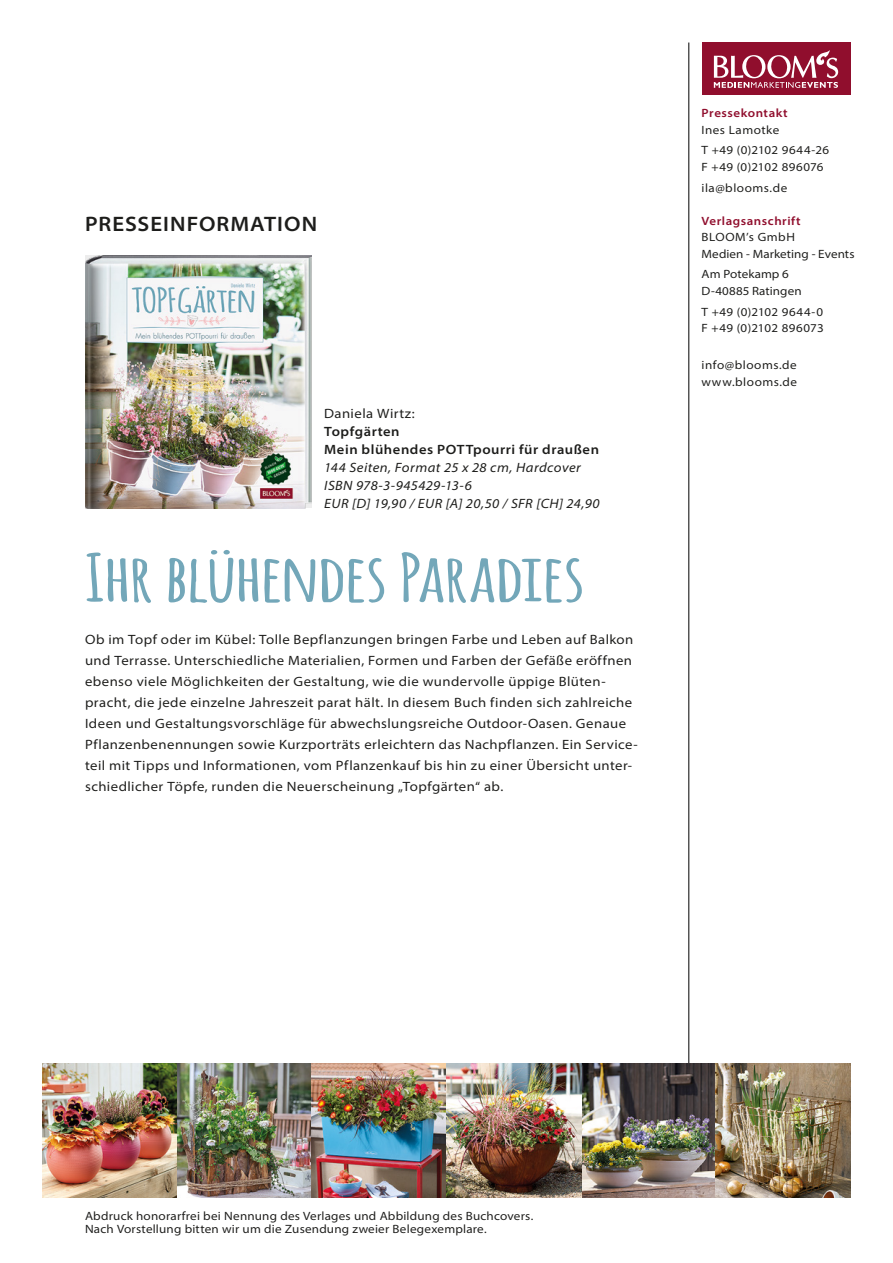
<style>
.page{position:relative;width:893px;height:1263px;background:#fff}
.page>*{position:absolute;margin:0;border:0;box-sizing:border-box;transform-origin:0 0}
.t1{font:700 64.95px "Amatic";color:#73a7b9;scale:1.41 1}
.t2{font:600 semi-expanded 21px "Myriad Pro";letter-spacing:.05em;color:#1d1d1b}
.t3{font:semi-expanded 13.5px/21px "Myriad Pro";letter-spacing:.035em;color:#1d1d1b}
.t4{font:italic semi-expanded 13.5px/18px "Myriad Pro";letter-spacing:.03em;color:#1d1d1b}
.t5{font:600 semi-expanded 13.5px/18px "Myriad Pro";letter-spacing:.04em;color:#1d1d1b}
.t6{font:semi-expanded 12px/16.5px "Myriad Pro";letter-spacing:.02em;color:#1d1d1b}
.t7{font:semi-expanded 12px/20.7px "Myriad Pro";letter-spacing:.04em;color:#1d1d1b}
.t8{font:600 semi-expanded 12px "Myriad Pro";letter-spacing:.045em;color:#900e2d}
.t9{font:semi-expanded 12px/16.5px "Myriad Pro";letter-spacing:.045em;color:#1d1d1b}
</style>
<div class="page">
<hr style="left:688px;top:43px;width:1px;height:1155px;background:#000">
<div style="left:702px;top:43px;width:148px;height:52px;background:#900e2d"></div>
<svg style="left:714px;top:50px;width:124px;height:38px"></svg>
<img style="left:43px;top:1063px;width:134px;height:135px">
<img style="left:85px;top:255px;width:226px;height:253px">
<img style="left:177px;top:1063px;width:135px;height:135px">
<img style="left:312px;top:1063px;width:134px;height:135px">
<img style="left:581px;top:1063px;width:135px;height:135px">
<img style="left:446px;top:1063px;width:135px;height:135px">
<img style="left:716px;top:1063px;width:134px;height:135px">
<h2 class="t2" style="left:85px;top:210px;width:234px">PRESSEINFORMATION</h2>
<p class="t3" style="left:324px;top:403px;width:92px">Daniela Wirtz:</p>
<p class="t5" style="left:324px;top:422px;width:276px">Topfgärten<br>Mein blühendes POTTpourri für draußen</p>
<p class="t4" style="left:324px;top:458px;width:277px">144 Seiten, Format 25 x 28 cm, Hardcover<br>ISBN 978-3-945429-13-6<br>EUR [D] 19,90 / EUR [A] 20,50 / SFR [CH] 24,90</p>
<h1 class="t1" style="left:85px;top:531px;width:355px">Ihr blühendes Paradies</h1>
<p class="t3" style="left:85px;top:628px;width:554px">Ob im Topf oder im Kübel: Tolle Bepflanzungen bringen Farbe und Leben auf Balkon und Terrasse. Unterschiedliche Materialien, Formen und Farben der Gefäße eröffnen ebenso viele Möglichkeiten der Gestaltung, wie die wundervolle üppige Blüten&shy;pracht, die jede einzelne Jahreszeit parat hält. In diesem Buch finden sich zahlreiche Ideen und Gestaltungsvorschläge für abwechslungsreiche Outdoor-Oasen. Genaue Pflanzenbenennungen sowie Kurzporträts erleichtern das Nachpflanzen. Ein Service&shy;teil mit Tipps und Informationen, vom Pflanzenkauf bis hin zu einer Übersicht unter&shy;schiedlicher Töpfe, runden die Neuerscheinung „Topfgärten“ ab.</p>
<p class="t8" style="left:702px;top:105px;width:88px">Pressekontakt</p>
<p class="t7" style="left:702px;top:119px;width:129px">Ines Lamotke<br>T +49 (0)2102 9644-26</p>
<p class="t7" style="left:702px;top:156px;width:123px">F +49 (0)2102 896076 ila@blooms.de</p>
<p class="t8" style="left:702px;top:213px;width:100px">Verlagsanschrift</p>
<p class="t6" style="left:702px;top:228px;width:154px">BLOOM’s GmbH<br>Medien - Marketing - Events</p>
<p class="t6" style="left:702px;top:266px;width:102px">Am Potekamp 6<br>D-40885 Ratingen</p>
<p class="t6" style="left:702px;top:303px;width:124px">T +49 (0)2102 9644-0<br>F +49 (0)2102 896073</p>
<p class="t9" style="left:702px;top:357px;width:97px">info@blooms.de www.blooms.de</p>
<p class="t6" style="left:85px;top:1209px;width:450px;line-height:13.5px">Abdruck honorarfrei bei Nennung des Verlages und Abbildung des Buchcovers.<br>Nach Vorstellung bitten wir um die Zusendung zweier Belegexemplare.</p>
</div>
